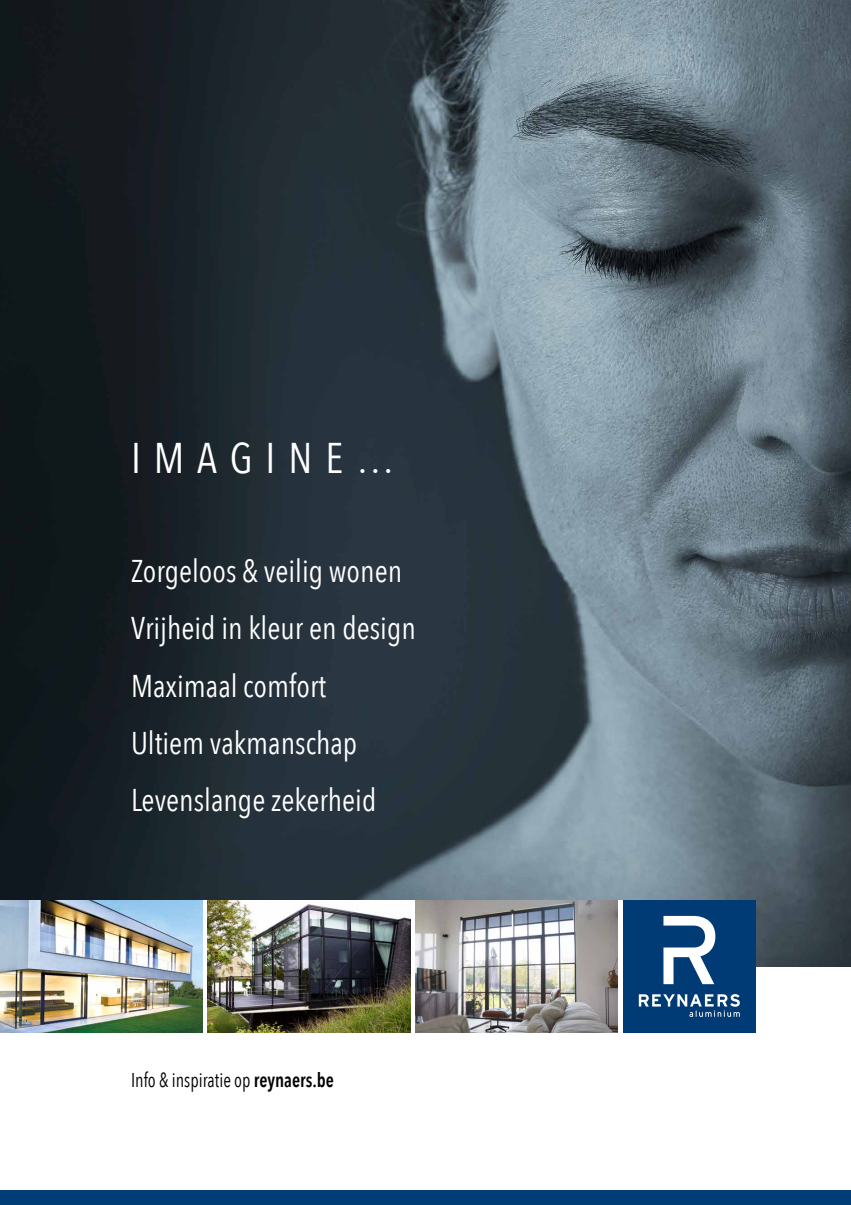
<style>
.page{position:relative;width:851px;height:1205px;background:#fff}
.page>*{position:absolute;margin:0;border:0;box-sizing:border-box;transform-origin:0 0}
.t1{font:42.88px "Avenir Next Condensed";letter-spacing:.3em;color:#fff}
.t2{font:31.38px "Avenir Next Condensed";color:#fff}
.t3{font:20px "Avenir Next Condensed";color:#000;scale:.9 1}
.s1{font-weight:600}
</style>
<div class="page">
<img style="left:0;top:0;width:850px;height:966px">
<svg style="left:202px;top:900px;width:421px;height:133px"></svg>
<img style="left:0;top:900px;width:202px;height:133px">
<img style="left:415px;top:900px;width:203px;height:133px">
<div style="left:0;top:1191px;width:850px;height:14px;background:#003c76"></div>
<img style="left:208px;top:900px;width:202px;height:133px">
<div style="left:623px;top:900px;width:132px;height:133px;background:#003b75"></div>
<svg style="left:663px;top:916px;width:52px;height:68px"></svg>
<svg style="left:638px;top:994px;width:101px;height:23px"></svg>
<p class="t1" style="left:131px;top:421px;width:265px">IMAGINE…</p>
<p class="t2" style="left:131px;top:544px;width:273px">Zorgeloos &amp; veilig wonen</p>
<p class="t2" style="left:131px;top:601px;width:286px">Vrijheid in kleur en design</p>
<p class="t2" style="left:131px;top:659px;width:197px">Maximaal comfort</p>
<p class="t2" style="left:131px;top:716px;width:228px">Ultiem vakmanschap</p>
<p class="t2" style="left:131px;top:773px;width:247px">Levenslange zekerheid</p>
<p class="t3" style="left:131px;top:1063px;width:227px">Info &amp; inspiratie op <span class="s1">reynaers.be</span></p>
</div>
